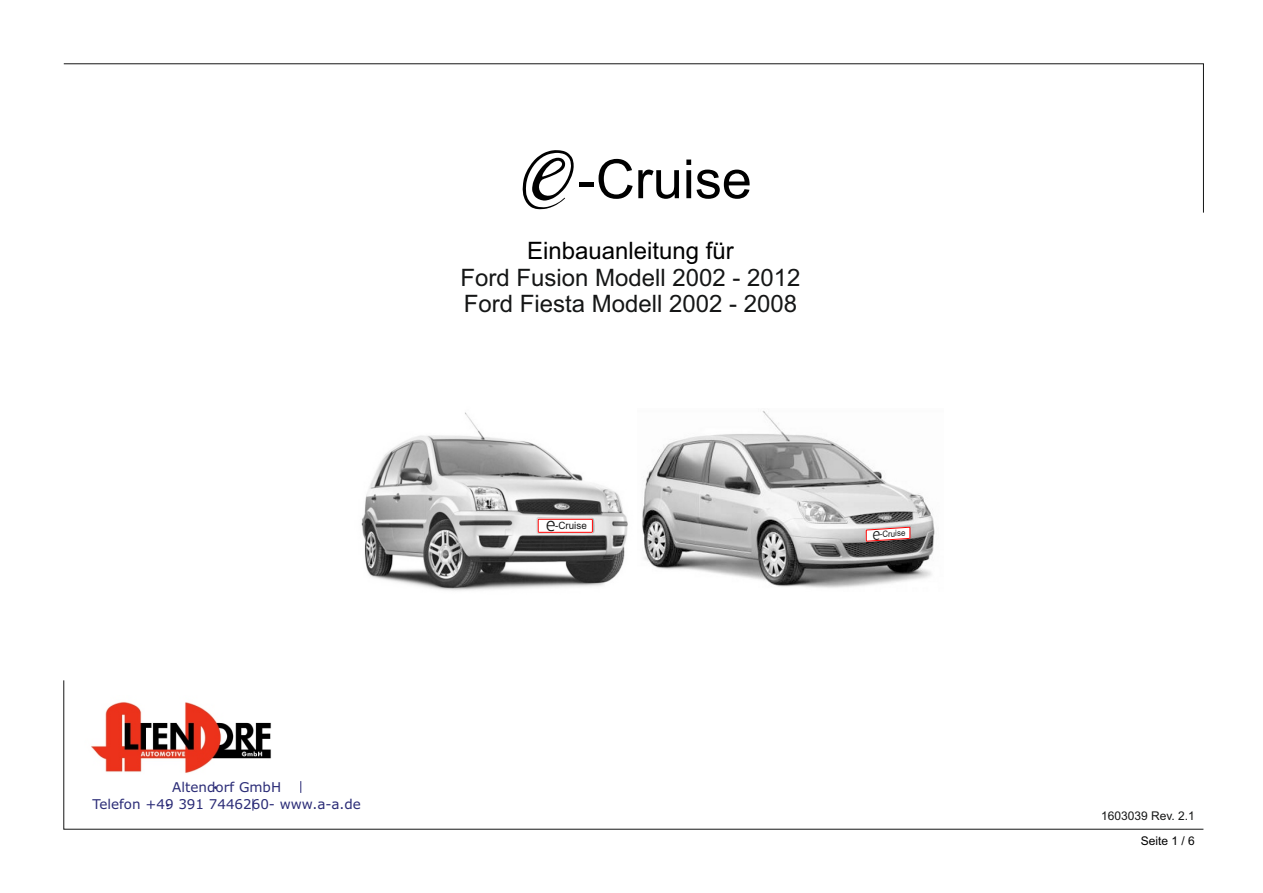
<style>
.page{position:relative;width:1263px;height:893px;background:#fff}
.page>*{position:absolute;margin:0;border:0;box-sizing:border-box;transform-origin:0 0}
.t1{font:54px "Arial";color:#000}
.t2{font:24px/26.8px "Arial";color:#151616}
.t3{font:24px "Arial";color:#000}
.t4{font:13.5px/16.4px "Verdana";color:#2b2c77;text-align:center}
.t5{font:12px "Arial";color:#151616}
.t6{font:12px "Arial";color:#000}
.t7{font:10.05px "Arial";color:#151616}
.t8{font:8.55px "Arial";color:#151616;scale:.92 1}
.s1{font-family:"Humanist 777 BT Light B";font-size:20.25px}
.s2{font-family:"Humanist 777 BT Light B";font-size:17.25px}
</style>
<div class="page">
<img style="left:361px;top:412px;width:267px;height:179px">
<img style="left:642px;top:410px;width:293px;height:178px">
<div style="left:537px;top:518px;width:56px;height:15px;background:#fff"></div>
<div style="left:538px;top:519px;width:54px;height:13px;border:1px solid #f00"></div>
<svg style="left:866px;top:526px;width:44px;height:16px"></svg>
<svg style="left:63px;top:63px;width:1141px;height:150px"></svg>
<svg style="left:63px;top:680px;width:1141px;height:149px"></svg>
<p class="t4" style="left:92px;top:780px;width:270px">Altendorf GmbH<br>Telefon +49 391 7446260- www.a-a.de</p>
<h1 class="t1" style="left:578px;top:159px;width:175px">-Cruise</h1>
<p class="t3" style="left:527px;top:241px;width:208px">Einbauanleitung für</p>
<p class="t2" style="left:460px;top:266px;width:342px">Ford Fusion Modell 2002 - 2012<br>Ford Fiesta Modell 2002 - 2008</p>
<p class="t7" style="left:546px;top:522px;width:43px"><span class="s1">e</span>-Cruise</p>
<p class="t8" style="left:872px;top:532px;width:38px;rotate:-4deg"><span class="s2">e</span>-Cruise</p>
<p class="t5" style="left:1101px;top:811px;width:95px">1603039 Rev. 2.1</p>
<p class="t6" style="left:1141px;top:837px;width:56px">Seite 1 / 6</p>
</div>
